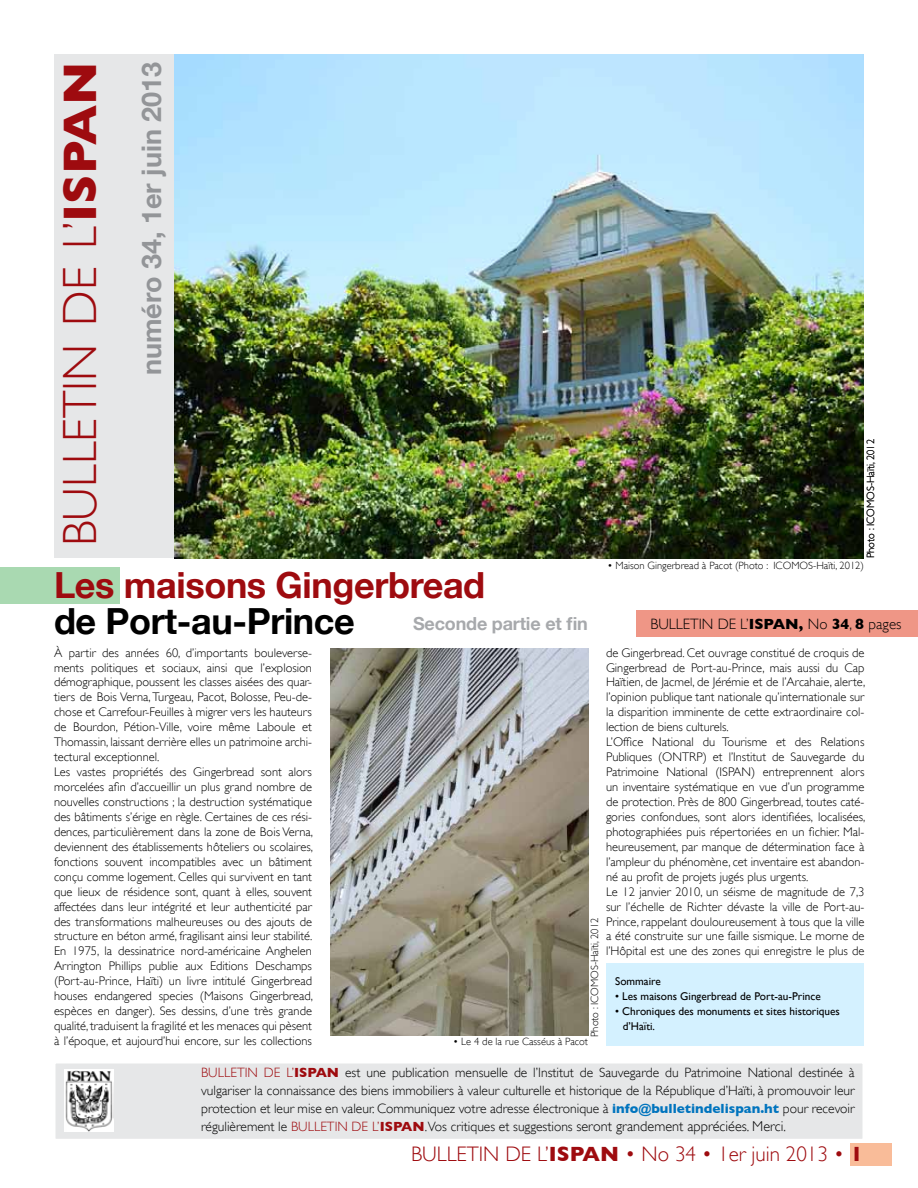
<style>
.page{position:relative;width:918px;height:1188px;background:#fff}
.page>*{position:absolute;margin:0;border:0;box-sizing:border-box;transform-origin:0 0}
.t1{font:300 48px "Gill Sans";color:#9e0b0f}
.t2{font:700 36px "Helvetica Neue";letter-spacing:-.01em;color:#9e0b0f}
.t3{font:700 36px "Helvetica Neue";letter-spacing:-.01em;color:#000}
.t4{font:700 27px "Helvetica Neue";color:#939598}
.t5{font:300 21px "Gill Sans";color:#9e0b0f}
.t6{font:700 18px "Helvetica Neue";letter-spacing:-.01em;color:#a7a9ac}
.t7{font:300 15px "Gill Sans";color:#000}
.t8{font:300 13.5px/18px "Gill Sans";color:#000;text-align:justify}
.t9{font:300 12.45px/15px "Gill Sans";color:#000}
.t10{font:11.25px/15px "Gill Sans";color:#000}
.t11{font:300 10.5px "Gill Sans";color:#000}
.s1{font-weight:700}
.s2{color:#9e0b0f}
.s3{font-weight:700;color:#9e0b0f}
.s4{font-weight:700;color:#0074be}
.s5{font-size:14.25px}
</style>
<div class="page">
<div style="left:850px;top:1143px;width:42px;height:22px;background:#f9bc99"></div>
<div style="left:0;top:568px;width:120px;height:36px;background:#a9d9b1"></div>
<div style="left:54px;top:54px;width:120px;height:504px;background:#e6e7e8"></div>
<div style="left:54px;top:1062px;width:810px;height:78px;background:#e6e7e8;border:2px solid #fff"></div>
<img style="left:64px;top:1069px;width:50px;height:63px">
<div style="left:636px;top:610px;width:282px;height:28px;background:#ef9686"></div>
<div style="left:606px;top:964px;width:258px;height:82px;background:#d4f1ff"></div>
<img style="left:330px;top:648px;width:258px;height:387px">
<img style="left:174px;top:54px;width:690px;height:505px">
<h1 class="t1" style="left:53px;top:546px;width:486px;rotate:-90deg">BULLETIN DE L’<span class="s1">ISPAN</span></h1>
<h3 class="t4" style="left:135px;top:375px;width:315px;rotate:-90deg">numéro 34, 1er juin 2013</h3>
<h2 class="t2" style="left:54px;top:563px;width:433px">Les maisons Gingerbread</h2>
<h2 class="t3" style="left:54px;top:599px;width:302px">de Port-au-Prince</h2>
<h3 class="t6" style="left:413px;top:612px;width:176px">Seconde partie et fin</h3>
<p class="t11" style="left:865px;top:558px;width:120px;rotate:-90deg">Photo : ICOMOS-Haïti, 2012</p>
<p class="t11" style="left:607px;top:560px;width:258px">• Maison Gingerbread à Pacot (Photo : ICOMOS-Haïti, 2012)</p>
<p class="t7" style="left:650px;top:615px;width:253px">BULLETIN DE L’<span class="s1">ISPAN,</span> No <span class="s1">34</span>, <span class="s1">8</span> pages</p>
<p class="t9" style="left:54px;top:645px;width:261px">À partir des années 60, d’importants bouleverse&shy;ments politiques et sociaux, ainsi que l’explosion démographique, poussent les classes aisées des quar&shy;tiers de Bois Verna, Turgeau, Pacot, Bolosse, Peu-de&shy;chose et Carrefour-Feuilles à migrer vers les hauteurs de Bourdon, Pétion-Ville, voire même Laboule et Thomassin, laissant derrière elles un patrimoine archi&shy;tectural exceptionnel.<br>Les vastes propriétés des Gingerbread sont alors morcelées afin d’accueillir un plus grand nombre de nouvelles constructions ; la destruction systématique des bâtiments s’érige en règle. Certaines de ces rési&shy;dences, particulièrement dans la zone de Bois Verna, deviennent des établissements hôteliers ou scolaires, fonctions souvent incompatibles avec un bâtiment conçu comme logement. Celles qui survivent en tant que lieux de résidence sont, quant à elles, souvent affectées dans leur intégrité et leur authenticité par des transformations malheureuses ou des ajouts de structure en béton armé, fragilisant ainsi leur stabilité.<br>En 1975, la dessinatrice nord-américaine Anghelen Arrington Phillips publie aux Editions Deschamps (Port-au-Prince, Haïti) un livre intitulé Gingerbread houses endangered species (Maisons Gingerbread, espèces en danger). Ses dessins, d’une très grande qualité, traduisent la fragilité et les menaces qui pèsent à l’époque, et aujourd’hui encore, sur les collections</p>
<p class="t9" style="left:606px;top:645px;width:261px">de Gingerbread. Cet ouvrage constitué de croquis de Gingerbread de Port-au-Prince, mais aussi du Cap Haïtien, de Jacmel, de Jérémie et de l’Arcahaie, alerte, l’opinion publique tant nationale qu’internationale sur la disparition imminente de cette extraordinaire col&shy;lection de biens culturels.<br>L’Office National du Tourisme et des Relations Publiques (ONTRP) et l’Institut de Sauvegarde du Patrimoine National (ISPAN) entreprennent alors un inventaire systématique en vue d’un programme de protection. Près de 800 Gingerbread, toutes caté&shy;gories confondues, sont alors identifiées, localisées, photographiées puis répertoriées en un fichier. Mal&shy;heureusement, par manque de détermination face à l’ampleur du phénomène, cet inventaire est abandon&shy;né au profit de projets jugés plus urgents.<br>Le 12 janvier 2010, un séisme de magnitude de 7,3 sur l’échelle de Richter dévaste la ville de Port-au-Prince, rappelant douloureusement à tous que la ville a été construite sur une faille sismique. Le morne de l’Hôpital est une des zones qui enregistre le plus de</p>
<p class="t11" style="left:589px;top:1037px;width:120px;rotate:-90deg">Photo : ICOMOS-Haïti, 2012</p>
<p class="t10" style="left:615px;top:973px;width:47px">Sommaire</p>
<p class="t10" style="left:615px;top:988px;width:207px">• Les maisons Gingerbread de Port-au-Prince</p>
<p class="t10" style="left:623px;top:1003px;width:219px;text-indent:-8px">• Chroniques des monuments et sites historiques d’Haïti.</p>
<p class="t11" style="left:453px;top:1035px;width:136px">• Le 4 de la rue Casséus à Pacot</p>
<p class="t8" style="left:201px;top:1063px;width:655px"><span class="s2">BULLETIN DE L’</span><span class="s3">ISPAN</span> est une publication mensuelle de l’Institut de Sauvegarde du Patrimoine National destinée à vulgariser la connaissance des biens immobiliers à valeur culturelle et historique de la République d’Haïti, à promouvoir leur protection et leur mise en valeur. Communiquez votre adresse électronique à <span class="s4">info@bulletindelispan.ht</span> pour recevoir régulièrement le <span class="s2">BULLETIN DE L’</span><span class="s3">ISPAN</span>.Vos critiques et suggestions <span class="s5">seront grandement appréciées. Merci.</span></p>
<h3 class="t5" style="left:411px;top:1141px;width:453px">BULLETIN DE L’<span class="s1">ISPAN</span> • No 34 • 1er juin 2013 • <span class="s1">1</span></h3>
</div>
